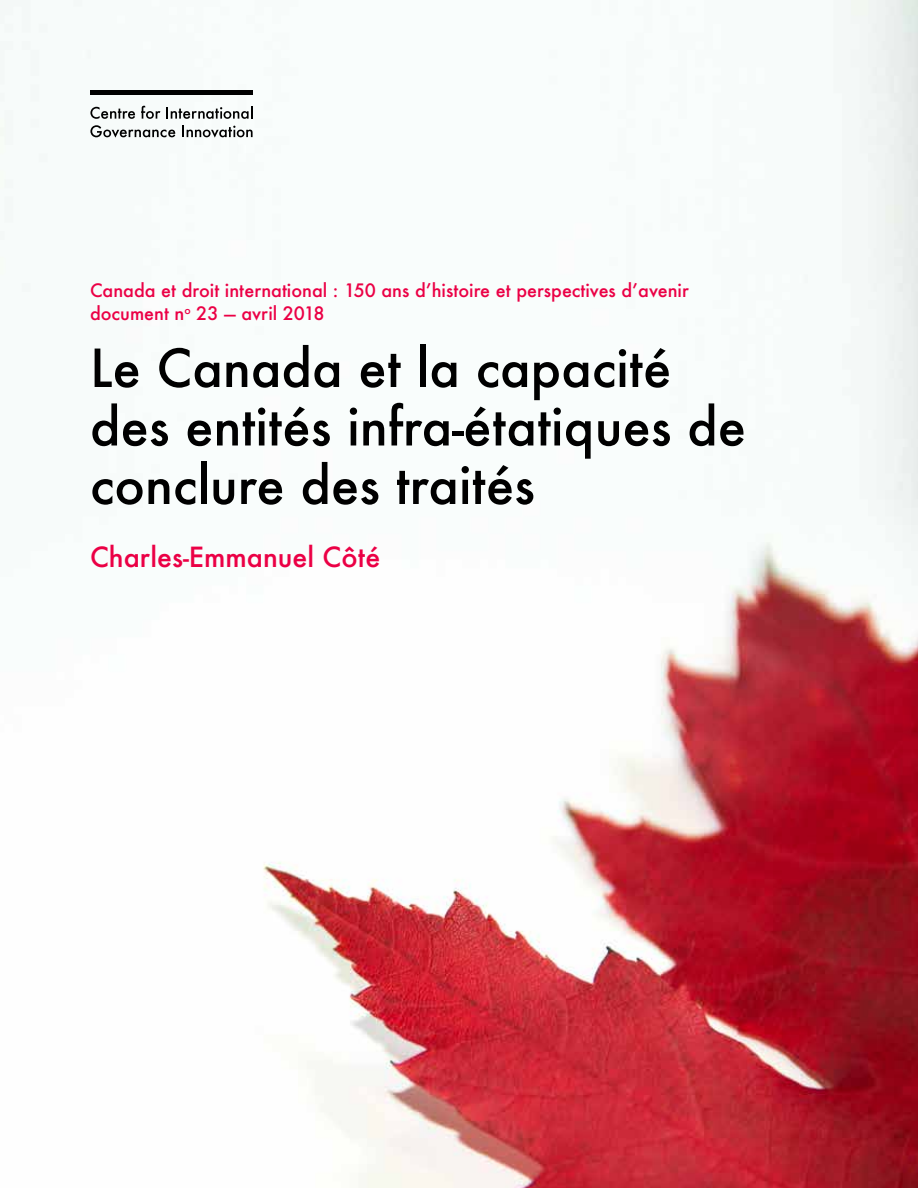
<style>
.page{position:relative;width:918px;height:1188px;background:#fff}
.page>*{position:absolute;margin:0;border:0;box-sizing:border-box;transform-origin:0 0}
.t1{font:500 51px/58.5px "Futura";color:#000}
.t2{font:500 27px "Futura";color:#eb0045}
.t3{font:500 18px/22.5px "Futura";color:#eb0045}
</style>
<div class="page">
<img style="left:0;top:0;width:918px;height:1188px">
<svg style="left:90px;top:107px;width:45px;height:12px"></svg>
<svg style="left:141px;top:106px;width:19px;height:13px"></svg>
<svg style="left:166px;top:106px;width:86px;height:13px"></svg>
<svg style="left:90px;top:125px;width:85px;height:13px"></svg>
<svg style="left:182px;top:126px;width:71px;height:12px"></svg>
<div style="left:90px;top:90px;width:163px;height:5px;background:#000"></div>
<p class="t3" style="left:90px;top:279px;width:600px">Canada et droit international : 150 ans d’histoire et perspectives d’avenir document n<sup>o</sup> 23 — avril 2018</p>
<h1 class="t1" style="left:90px;top:338px;width:658px">Le Canada et la capacité des entités infra-étatiques de conclure des traités</h1>
<h2 class="t2" style="left:90px;top:538px;width:292px">Charles-Emmanuel Côté</h2>
</div>
